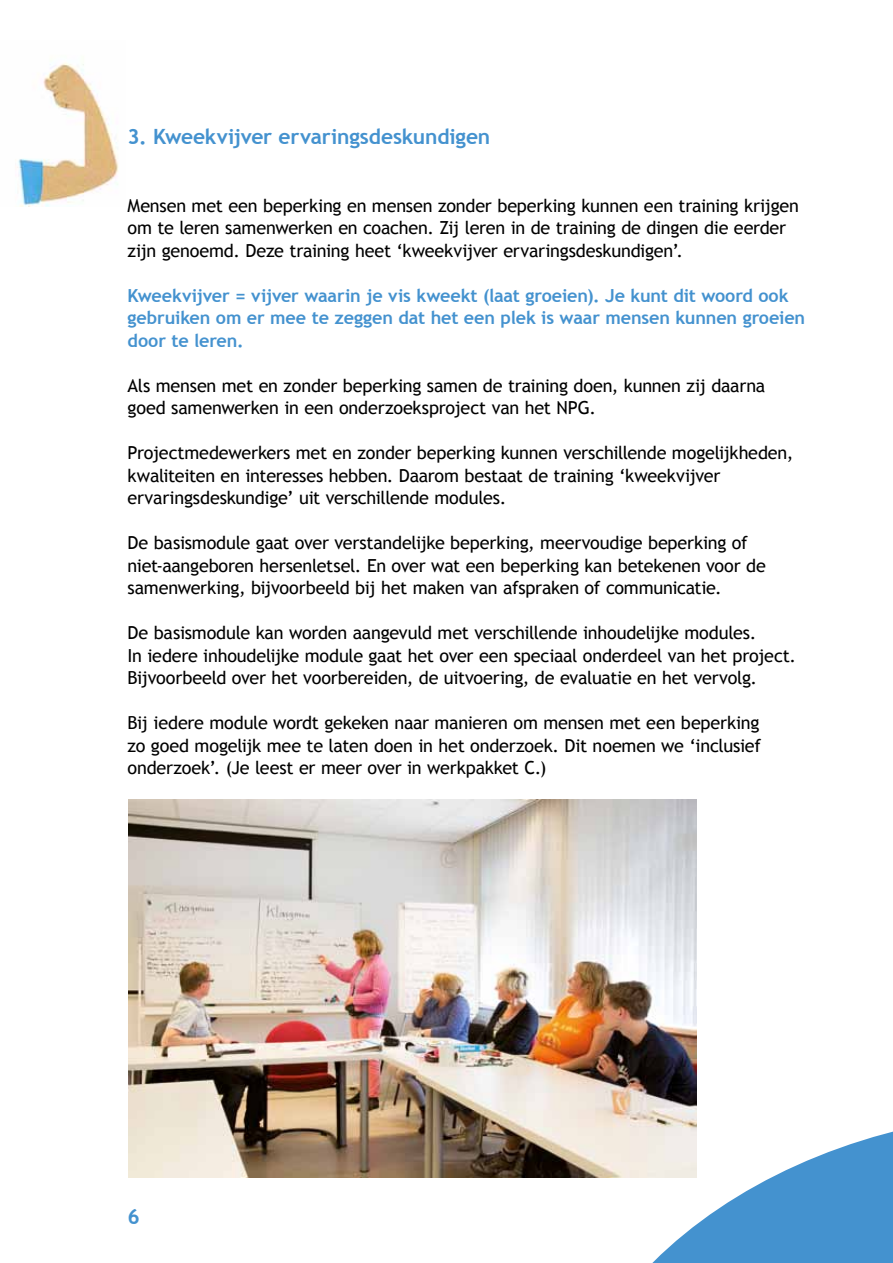
<style>
.page{position:relative;width:893px;height:1263px;background:#fff}
.page>*{position:absolute;margin:0;border:0;box-sizing:border-box;transform-origin:0 0}
.t1{font:700 21px "Trebuchet MS";letter-spacing:-.01em;color:#4492cf}
.t2{font:18px/22.5px "Trebuchet MS";letter-spacing:-.01em;color:#000}
.t3{font:700 18px/22.5px "Trebuchet MS";letter-spacing:-.005em;color:#4492cf}
</style>
<div class="page">
<svg style="left:652px;top:1111px;width:240px;height:152px;fill:#4492cf"></svg>
<img style="left:17px;top:62px;width:102px;height:144px">
<img style="left:129px;top:799px;width:567px;height:379px">
<p class="t1" style="left:128px;top:124px;width:364px">3. Kweekvijver ervaringsdeskundigen</p>
<p class="t2" style="left:128px;top:194px;width:673px">Mensen met een beperking en mensen zonder beperking kunnen een training krijgen om te leren samenwerken en coachen. Zij leren in de training de dingen die eerder zijn genoemd. Deze training heet ‘kweekvijver ervaringsdeskundigen’.</p>
<p class="t3" style="left:128px;top:284px;width:679px">Kweekvijver = vijver waarin je vis kweekt (laat groeien). Je kunt dit woord ook gebruiken om er mee te zeggen dat het een plek is waar mensen kunnen groeien door te leren.</p>
<p class="t2" style="left:128px;top:374px;width:639px">Als mensen met en zonder beperking samen de training doen, kunnen zij daarna goed samenwerken in een onderzoeksproject van het NPG.</p>
<p class="t2" style="left:128px;top:441px;width:667px">Projectmedewerkers met en zonder beperking kunnen verschillende mogelijkheden, kwaliteiten en interesses hebben. Daarom bestaat de training ‘kweekvijver ervaringsdeskundige’ uit verschillende modules.</p>
<p class="t2" style="left:128px;top:531px;width:640px">De basismodule gaat over verstandelijke beperking, meervoudige beperking of niet-aangeboren hersenletsel. En over wat een beperking kan betekenen voor de samenwerking, bijvoorbeeld bij het maken van afspraken of communicatie.</p>
<p class="t2" style="left:128px;top:621px;width:670px">De basismodule kan worden aangevuld met verschillende inhoudelijke modules.<br>In iedere inhoudelijke module gaat het over een speciaal onderdeel van het project.<br>Bijvoorbeeld over het voorbereiden, de uitvoering, de evaluatie en het vervolg.</p>
<p class="t2" style="left:128px;top:711px;width:635px;text-align:justify">Bij iedere module wordt gekeken naar manieren om mensen met een beperking zo goed mogelijk mee te laten doen in het onderzoek. Dit noemen we ‘inclusief onderzoek’. (Je leest er meer over in werkpakket C.)</p>
<p class="t1" style="left:128px;top:1204px;width:14px">6</p>
</div>
